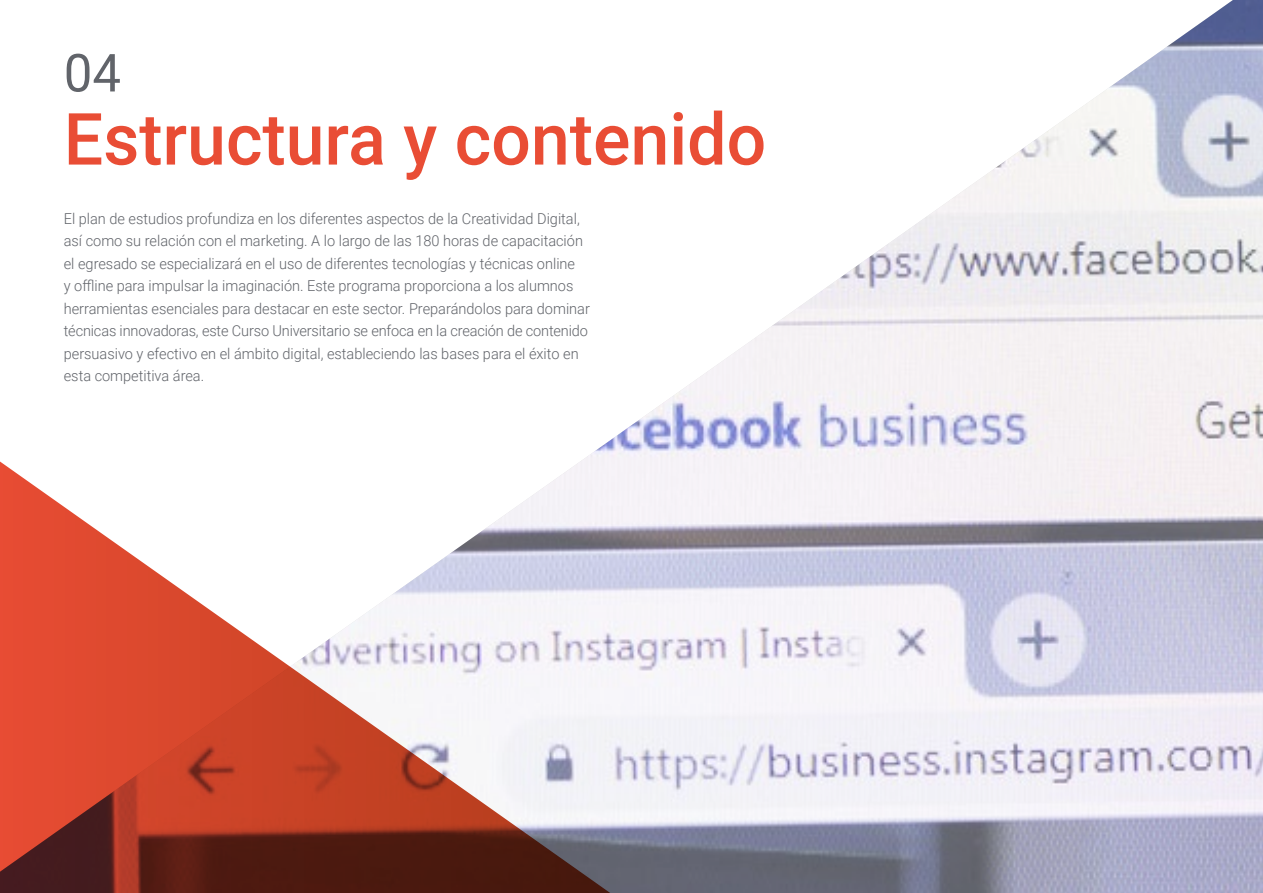
<style>
.page{position:relative;width:1263px;height:893px;background:#fff}
.page>*{position:absolute;margin:0;border:0;box-sizing:border-box;transform-origin:0 0}
.t1{font:500 72px "Roboto";color:#e94d35}
.t2{font:52.5px "Roboto";color:#61646a}
.t3{font:300 15px/22.5px "Roboto";color:#61646a}
</style>
<div class="page">
<img style="left:602px;top:0;width:661px;height:893px">
<svg style="left:0;top:446px;width:640px;height:447px"></svg>
<h2 class="t2" style="left:64px;top:36px;width:59px">04</h2>
<h1 class="t1" style="left:64px;top:89px;width:704px">Estructura y contenido</h1>
<p class="t3" style="left:64px;top:207px;width:528px">El plan de estudios profundiza en los diferentes aspectos de la Creatividad Digital, así como su relación con el marketing. A lo largo de las 180 horas de capacitación el egresado se especializará en el uso de diferentes tecnologías y técnicas online<br>y offline para impulsar la imaginación. Este programa proporciona a los alumnos herramientas esenciales para destacar en este sector. Preparándolos para dominar técnicas innovadoras, este Curso Universitario se enfoca en la creación de contenido persuasivo y efectivo en el ámbito digital, estableciendo las bases para el éxito en esta competitiva área.</p>
</div>
